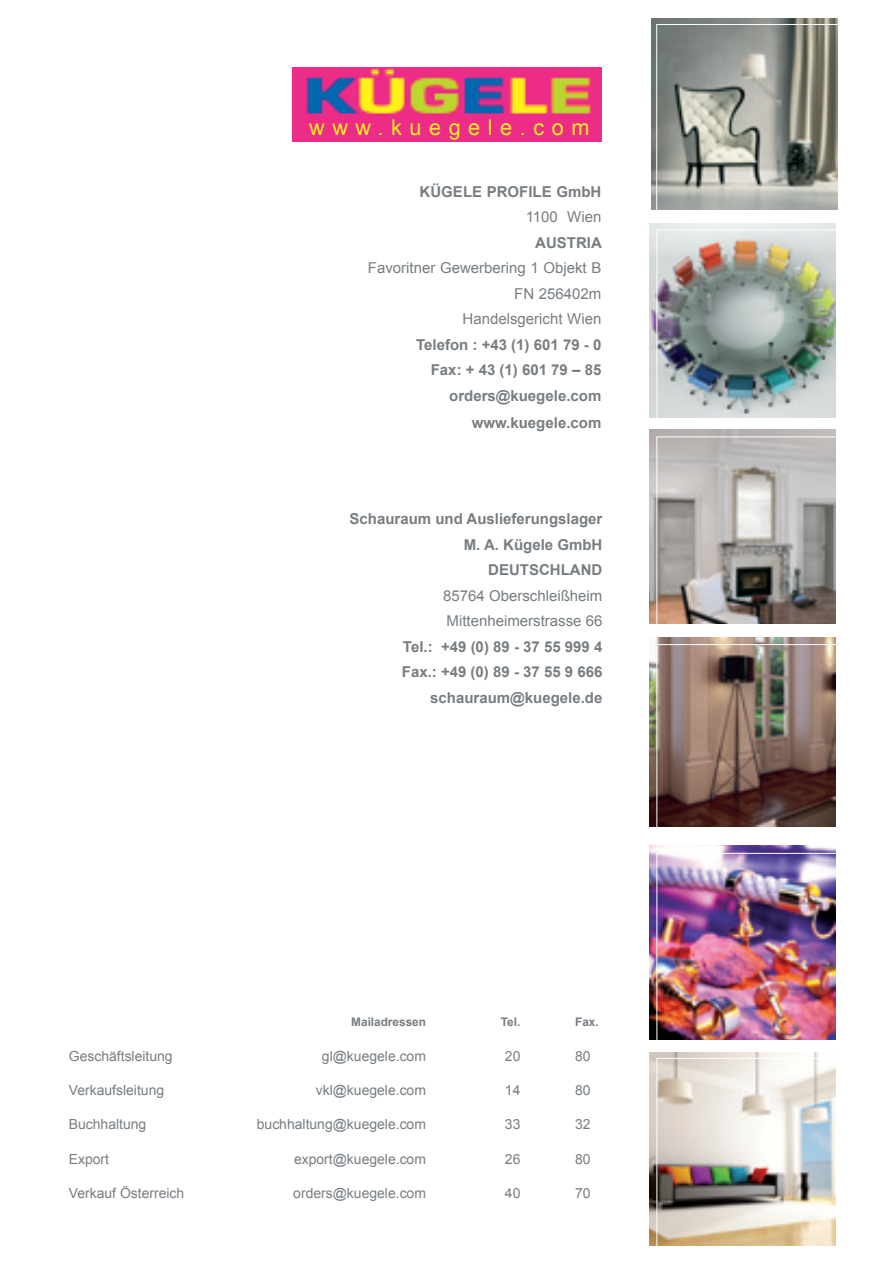
<style>
.page{position:relative;width:893px;height:1263px;background:#fff}
.page>*{position:absolute;margin:0;border:0;box-sizing:border-box;transform-origin:0 0}
.t1{font:21.6px "Arial";letter-spacing:.35em;color:#fdf119}
.t2{font:700 15px/25.5px "Arial";color:#777d82;text-align:right}
.t3{font:15px/25.5px "Arial";color:#777d82;text-align:right}
.t4{font:13.95px "Arial";color:#777d82}
.t5{font:700 11.85px "Arial";color:#777d82}
</style>
<div class="page">
<img style="left:651px;top:18px;width:187px;height:191px">
<div style="left:656px;top:24px;width:187px;height:195px;border:1px solid #fff"></div>
<img style="left:649px;top:224px;width:187px;height:194px">
<img style="left:649px;top:429px;width:187px;height:194px">
<img style="left:649px;top:638px;width:187px;height:188px">
<img style="left:649px;top:846px;width:187px;height:194px">
<img style="left:649px;top:1052px;width:187px;height:194px">
<div style="left:657px;top:230px;width:187px;height:194px;border:1px solid #fff"></div>
<div style="left:657px;top:437px;width:187px;height:194px;border:1px solid #fff"></div>
<div style="left:657px;top:644px;width:187px;height:195px;border:1px solid #fff"></div>
<div style="left:657px;top:853px;width:187px;height:195px;border:1px solid #fff"></div>
<div style="left:657px;top:1058px;width:187px;height:195px;border:1px solid #fff"></div>
<div style="left:292px;top:67px;width:310px;height:74px;background:#ed2c88"></div>
<img style="left:306px;top:68px;width:285px;height:47px">
<h1 class="t1" style="left:309px;top:113px;width:282px">www.kuegele.com</h1>
<p class="t2" style="left:420px;top:179px;width:183px">KÜGELE PROFILE GmbH</p>
<p class="t3" style="left:526px;top:204px;width:77px">1100 Wien</p>
<p class="t2" style="left:535px;top:230px;width:68px">AUSTRIA</p>
<p class="t3" style="left:368px;top:255px;width:235px">Favoritner Gewerbering 1 Objekt B<br>FN 256402m<br>Handelsgericht Wien</p>
<p class="t2" style="left:416px;top:332px;width:187px">Telefon : +43 (1) 601 79 - 0<br>Fax: + 43 (1) 601 79 – 85 orders@kuegele.com</p>
<p class="t2" style="left:472px;top:410px;width:131px">www.kuegele.com</p>
<p class="t2" style="left:350px;top:506px;width:254px">Schauraum und Auslieferungslager<br>M. A. Kügele GmbH<br>DEUTSCHLAND</p>
<p class="t3" style="left:443px;top:583px;width:161px;text-align:left">85764 Oberschleißheim<br>Mittenheimerstrasse 66</p>
<p class="t2" style="left:402px;top:634px;width:202px">Tel.: +49 (0) 89 - 37 55 999 4<br>Fax.: +49 (0) 89 - 37 55 9 666 schauraum@kuegele.de</p>
<p class="t5" style="left:351px;top:1014px;width:76px">Mailadressen</p>
<p class="t5" style="left:501px;top:1014px;width:21px">Tel.</p>
<p class="t5" style="left:575px;top:1014px;width:25px">Fax.</p>
<p class="t4" style="left:69px;top:1046px;width:105px">Geschäftsleitung</p>
<p class="t4" style="left:322px;top:1046px;width:106px">gl@kuegele.com</p>
<p class="t4" style="left:505px;top:1046px;width:17px">20</p>
<p class="t4" style="left:575px;top:1046px;width:17px">80</p>
<p class="t4" style="left:69px;top:1080px;width:97px">Verkaufsleitung</p>
<p class="t4" style="left:316px;top:1080px;width:112px">vkl@kuegele.com</p>
<p class="t4" style="left:505px;top:1080px;width:17px">14</p>
<p class="t4" style="left:575px;top:1080px;width:17px">80</p>
<p class="t4" style="left:69px;top:1115px;width:79px">Buchhaltung</p>
<p class="t4" style="left:257px;top:1115px;width:171px">buchhaltung@kuegele.com</p>
<p class="t4" style="left:505px;top:1115px;width:17px">33</p>
<p class="t4" style="left:575px;top:1115px;width:17px">32</p>
<p class="t4" style="left:69px;top:1149px;width:42px">Export</p>
<p class="t4" style="left:294px;top:1149px;width:133px">export@kuegele.com</p>
<p class="t4" style="left:505px;top:1149px;width:17px">26</p>
<p class="t4" style="left:575px;top:1149px;width:17px">80</p>
<p class="t4" style="left:69px;top:1183px;width:117px">Verkauf Österreich</p>
<p class="t4" style="left:293px;top:1183px;width:134px">orders@kuegele.com</p>
<p class="t4" style="left:505px;top:1183px;width:17px">40</p>
<p class="t4" style="left:575px;top:1183px;width:17px">70</p>
</div>
